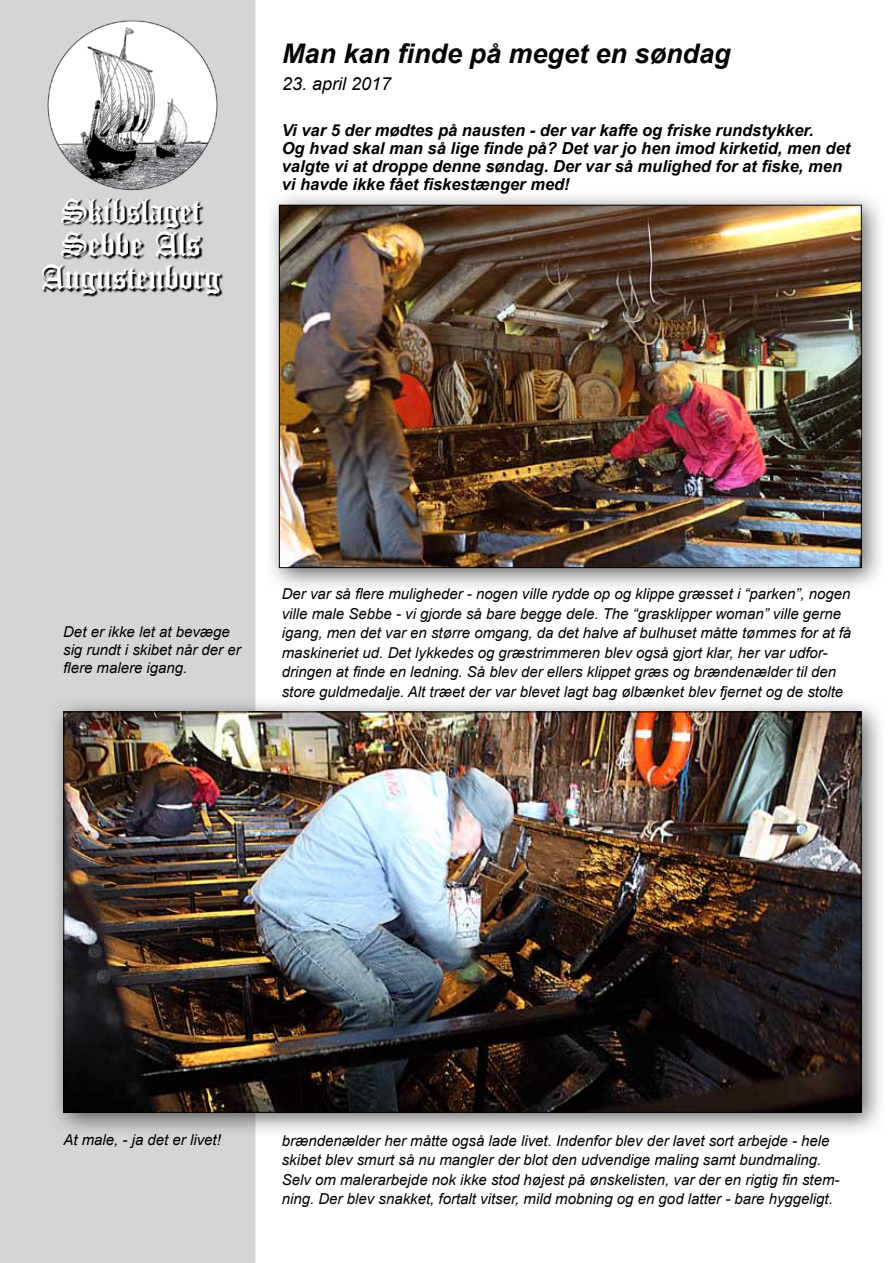
<style>
.page{position:relative;width:893px;height:1263px;background:#fff}
.page>*{position:absolute;margin:0;border:0;box-sizing:border-box;transform-origin:0 0}
.t1{font:36px/33px "Canterbury";color:#fff;text-align:center}
.t2{font:italic 700 27px "Arial";color:#000}
.t3{font:italic 18px "Arial";color:#000}
.t4{font:italic 700 16.5px/18px "Arial";color:#000}
.t5{font:italic 15px/19.5px "Arial";color:#000}
</style>
<div class="page">
<div style="left:1px;top:1px;width:254px;height:1261px;background:#d3d5d6"></div>
<div style="left:0;top:0;width:255px;height:1263px;border:2px solid #d3d5d6"></div>
<div style="left:263px;top:189px;width:623px;height:404px;background:#000;opacity:.6"></div>
<img style="left:281px;top:207px;width:579px;height:359px">
<div style="left:47px;top:695px;width:839px;height:442px;background:#000;opacity:.6"></div>
<img style="left:65px;top:713px;width:794px;height:398px">
<img style="left:47px;top:20px;width:171px;height:170px">
<svg style="left:43px;top:198px;width:180px;height:99px"></svg>
<h1 class="t1" style="left:42px;top:194px;width:180px">Skibslaget<br>Sebbe Als<br>Augustenborg</h1>
<h2 class="t2" style="left:282px;top:36px;width:450px">Man kan finde på meget en søndag</h2>
<p class="t3" style="left:282px;top:72px;width:111px">23. april 2017</p>
<p class="t4" style="left:282px;top:122px;width:570px">Vi var 5 der mødtes på nausten - der var kaffe og friske rundstykker.<br>Og hvad skal man så lige finde på? Det var jo hen imod kirketid, men det valgte vi at droppe denne søndag. Der var så mulighed for at fiske, men vi havde ikke fået fiskestænger med!</p>
<p class="t5" style="left:63px;top:623px;width:179px;line-height:18px">Det er ikke let at bevæge sig rundt i skibet når der er flere malere igang.</p>
<p class="t5" style="left:282px;top:585px;width:571px">Der var så flere muligheder - nogen ville rydde op og klippe græsset i “parken”, nogen ville male Sebbe - vi gjorde så bare begge dele. The “grasklipper woman” ville gerne igang, men det var en større omgang, da det halve af bulhuset måtte tømmes for at få maskineriet ud. Det lykkedes og græstrimmeren blev også gjort klar, her var udfor&shy;dringen at finde en ledning. Så blev der ellers klippet græs og brændenælder til den store guldmedalje. Alt træet der var blevet lagt bag ølbænket blev fjernet og de stolte</p>
<p class="t5" style="left:63px;top:1130px;width:159px">At male, - ja det er livet!</p>
<p class="t5" style="left:282px;top:1131px;width:559px">brændenælder her måtte også lade livet. Indenfor blev der lavet sort arbejde - hele skibet blev smurt så nu mangler der blot den udvendige maling samt bundmaling.<br>Selv om malerarbejde nok ikke stod højest på ønskelisten, var der en rigtig fin stem&shy;ning. Der blev snakket, fortalt vitser, mild mobning og en god latter - bare hyggeligt.</p>
</div>
